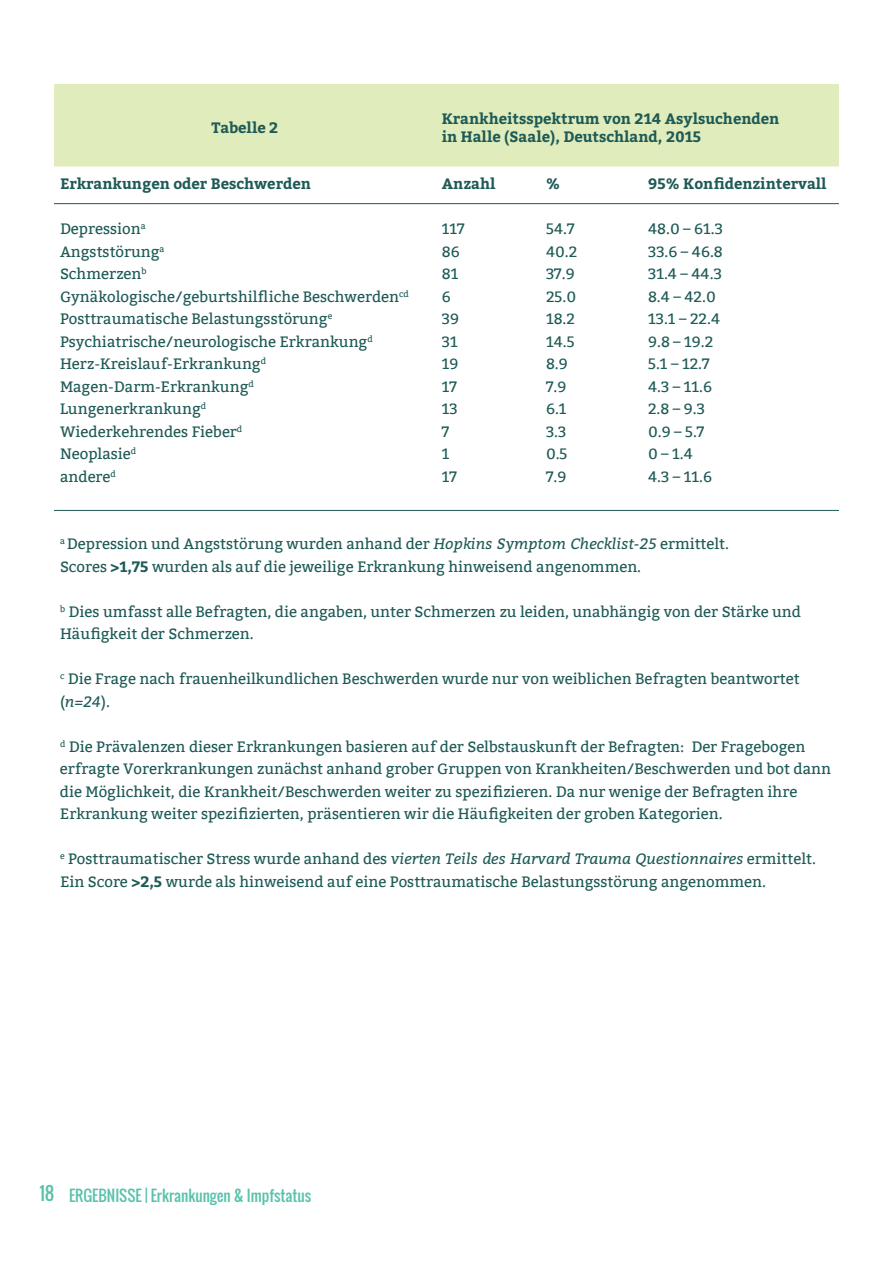
<style>
.page{position:relative;width:893px;height:1263px;background:#fff}
.page>*{position:absolute;margin:0;border:0;box-sizing:border-box;transform-origin:0 0}
.t1{font:15px/22.5px "Bitter";color:#1e5a56}
.t2{font:700 15px/18px "Bitter";color:#1e5a56}
.t3{font:15px "Oswald";color:#59c2ac}
.s1{font-style:italic}
.s2{font-weight:700}
.s3{font-size:18px}
</style>
<div class="page">
<div style="left:54px;top:84px;width:785px;height:82px;background:#e0ecbb"></div>
<hr style="left:54px;top:510px;width:785px;height:1px;background:#1e5a56">
<hr style="left:54px;top:203px;width:785px;height:1px;background:#1e5a56">
<p class="t2" style="left:211px;top:119px;width:68px">Tabelle 2</p>
<p class="t2" style="left:442px;top:110px;width:339px">Krankheitsspektrum von 214 Asylsuchenden in Halle (Saale), Deutschland, 2015</p>
<p class="t2" style="left:60px;top:175px;width:252px">Erkrankungen oder Beschwerden</p>
<p class="t2" style="left:442px;top:175px;width:55px">Anzahl</p>
<p class="t2" style="left:546px;top:175px;width:16px">%</p>
<p class="t2" style="left:648px;top:175px;width:180px">95% Konfidenzintervall</p>
<p class="t1" style="left:60px;top:218px;width:350px">Depression<sup>a<br></sup>Angststörung<sup>a<br></sup>Schmerzen<sup>b<br></sup>Gynäkologische/geburtshilfliche Beschwerden<sup>cd<br></sup>Posttraumatische Belastungsstörung<sup>e<br></sup>Psychiatrische/neurologische Erkrankung<sup>d<br></sup>Herz-Kreislauf-Erkrankung<sup>d<br></sup>Magen-Darm-Erkrankung<sup>d<br></sup>Lungenerkrankung<sup>d<br></sup>Wiederkehrendes Fieber<sup>d<br></sup>Neoplasie<sup>d<br></sup>andere<sup>d</sup></p>
<p class="t1" style="left:442px;top:218px;width:24px">117<br>86<br>81<br>6<br>39<br>31<br>19<br>17<br>13<br>7<br>1<br>17</p>
<p class="t1" style="left:546px;top:218px;width:33px">54.7<br>40.2<br>37.9<br>25.0<br>18.2<br>14.5<br>8.9<br>7.9<br>6.1<br>3.3<br>0.5<br>7.9</p>
<p class="t1" style="left:648px;top:218px;width:76px">48.0 – 61.3<br>33.6 – 46.8<br>31.4 – 44.3<br>8.4 – 42.0<br>13.1 – 22.4<br>9.8 – 19.2<br>5.1 – 12.7<br>4.3 – 11.6<br>2.8 – 9.3<br>0.9 – 5.7<br>0 – 1.4<br>4.3 – 11.6</p>
<p class="t1" style="left:60px;top:533px;width:671px"><sup>a</sup> Depression und Angststörung wurden anhand der <span class="s1">Hopkins Symptom Checklist-25</span> ermittelt.<br>Scores <span class="s2">&gt;1,75</span> wurden als auf die jeweilige Erkrankung hinweisend angenommen.</p>
<p class="t1" style="left:60px;top:600px;width:743px"><sup>b</sup> Dies umfasst alle Befragten, die angaben, unter Schmerzen zu leiden, unabhängig von der Stärke und<br>Häufigkeit der Schmerzen.</p>
<p class="t1" style="left:60px;top:668px;width:741px"><sup>c</sup> Die Frage nach frauenheilkundlichen Beschwerden wurde nur von weiblichen Befragten beantwortet (<span class="s1">n=24</span>).</p>
<p class="t1" style="left:60px;top:735px;width:773px"><sup>d</sup> Die Prävalenzen dieser Erkrankungen basieren auf der Selbstauskunft der Befragten: Der Fragebogen erfragte Vorerkrankungen zunächst anhand grober Gruppen von Krankheiten/Beschwerden und bot dann die Möglichkeit, die Krankheit/Beschwerden weiter zu spezifizieren. Da nur wenige der Befragten ihre Erkrankung weiter spezifizierten, präsentieren wir die Häufigkeiten der groben Kategorien.</p>
<p class="t1" style="left:60px;top:848px;width:757px"><sup>e</sup> Posttraumatischer Stress wurde anhand des <span class="s1">vierten Teils des Harvard Trauma Questionnaires</span> ermittelt.<br>Ein Score <span class="s2">&gt;2,5</span> wurde als hinweisend auf eine Posttraumatische Belastungsstörung angenommen.</p>
<p class="t3" style="left:39px;top:1184px;width:273px"><span class="s3">18</span> ERGEBNISSE | Erkrankungen &amp; Impfstatus</p>
</div>
